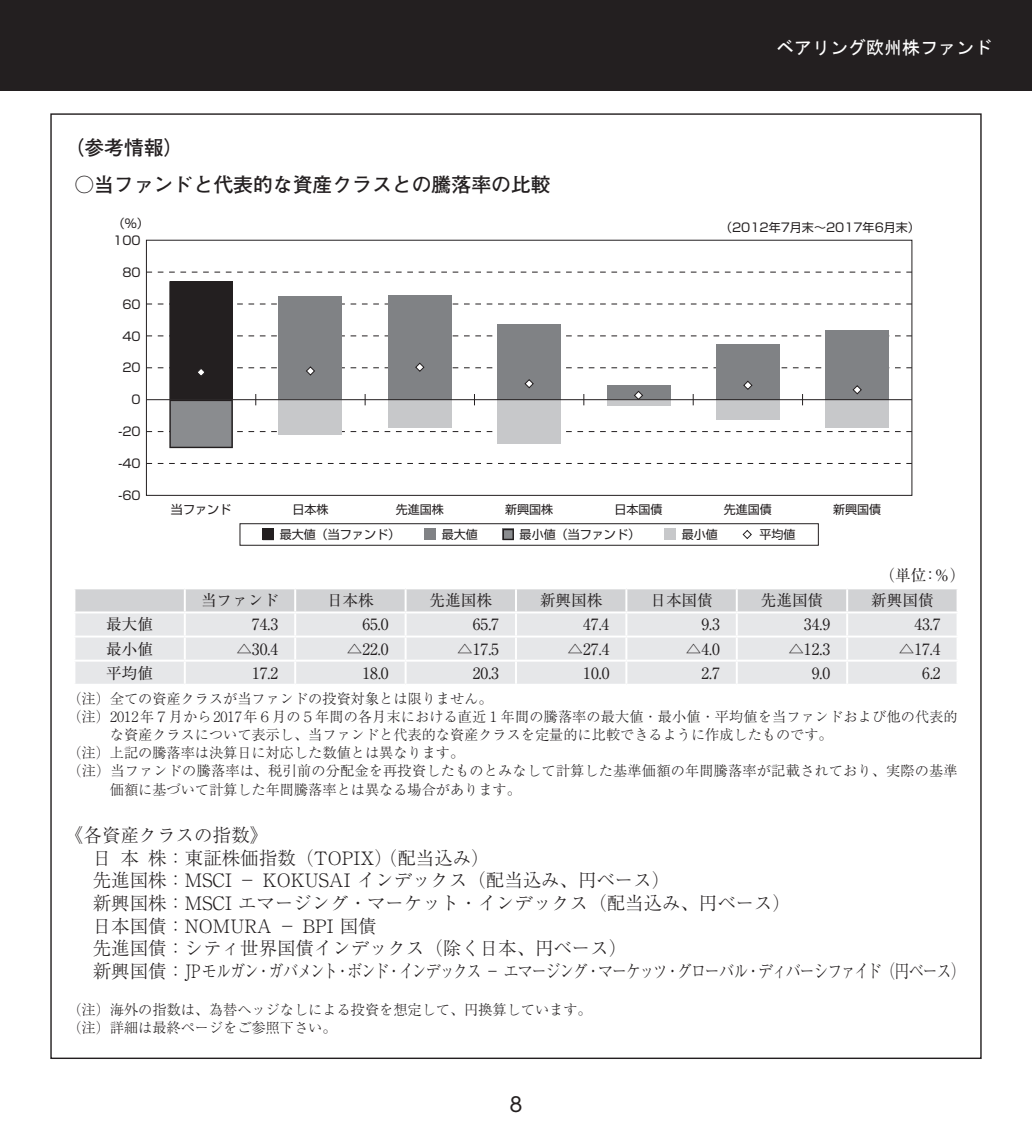
<style>
.page{position:relative;width:1032px;height:1134px;background:#fff}
.page>*{position:absolute;margin:0;border:0;box-sizing:border-box;transform-origin:0 0}
.t1{font:700 19.8px "Futo Go B101 Pr 6 N";color:#231f20}
.t2{font:19.8px "UD Shin Go Pro";color:#231f20}
.t3{font:300 18.4px/22.6px "Ryumin Pr 6 N";color:#231f20}
.t4{font:18px "MS Gothic";color:#fff}
.t5{font:15.6px "Ryumin Pr 6 N";color:#231f20}
.t6{font:300 14.2px/18.2px "Ryumin Pr 6 N";color:#231f20}
.t7{font:12px "Shin Go Pr 6 N";color:#231f20}
</style>
<div class="page">
<div style="left:240px;top:523px;width:578px;height:22px;border:1px solid #231f20"></div>
<svg style="left:263px;top:529px;width:11px;height:11px"></svg>
<div style="left:425px;top:529px;width:11px;height:11px;background:#808285"></div>
<svg style="left:503px;top:529px;width:11px;height:11px"></svg>
<div style="left:665px;top:529px;width:11px;height:11px;background:#c7c8ca"></div>
<svg style="left:742px;top:530px;width:10px;height:9px"></svg>
<svg style="left:148px;top:463px;width:762px;height:1px"></svg>
<svg style="left:148px;top:272px;width:762px;height:1px"></svg>
<svg style="left:148px;top:281px;width:762px;height:167px"></svg>
<div style="left:146px;top:240px;width:766px;height:256px;border:1px solid #231f20"></div>
<div style="left:75px;top:589px;width:881px;height:22px;background:#d1d2d4"></div>
<div style="left:75px;top:613px;width:881px;height:71px;background:#e6e7e9"></div>
<hr style="left:294px;top:589px;width:2px;height:22px;background:#fff">
<hr style="left:405px;top:589px;width:2px;height:22px;background:#fff">
<hr style="left:515px;top:589px;width:2px;height:22px;background:#fff">
<hr style="left:625px;top:589px;width:2px;height:22px;background:#fff">
<hr style="left:736px;top:589px;width:2px;height:22px;background:#fff">
<hr style="left:846px;top:589px;width:2px;height:22px;background:#fff">
<hr style="left:294px;top:613px;width:2px;height:22px;background:#fff">
<hr style="left:405px;top:613px;width:2px;height:22px;background:#fff">
<hr style="left:515px;top:613px;width:2px;height:22px;background:#fff">
<hr style="left:625px;top:613px;width:2px;height:22px;background:#fff">
<hr style="left:736px;top:613px;width:2px;height:22px;background:#fff">
<hr style="left:846px;top:613px;width:2px;height:22px;background:#fff">
<hr style="left:73px;top:635px;width:112px;height:2px;background:#fff">
<hr style="left:185px;top:635px;width:110px;height:2px;background:#fff">
<hr style="left:295px;top:635px;width:111px;height:2px;background:#fff">
<hr style="left:294px;top:637px;width:2px;height:23px;background:#fff">
<hr style="left:406px;top:635px;width:110px;height:2px;background:#fff">
<hr style="left:405px;top:637px;width:2px;height:23px;background:#fff">
<hr style="left:516px;top:635px;width:110px;height:2px;background:#fff">
<hr style="left:515px;top:637px;width:2px;height:23px;background:#fff">
<hr style="left:626px;top:635px;width:111px;height:2px;background:#fff">
<hr style="left:625px;top:637px;width:2px;height:23px;background:#fff">
<hr style="left:737px;top:635px;width:110px;height:2px;background:#fff">
<hr style="left:736px;top:637px;width:2px;height:23px;background:#fff">
<hr style="left:847px;top:635px;width:111px;height:2px;background:#fff">
<hr style="left:846px;top:637px;width:2px;height:23px;background:#fff">
<hr style="left:73px;top:660px;width:112px;height:2px;background:#fff">
<hr style="left:185px;top:660px;width:110px;height:2px;background:#fff">
<hr style="left:295px;top:660px;width:111px;height:2px;background:#fff">
<hr style="left:294px;top:662px;width:2px;height:22px;background:#fff">
<hr style="left:406px;top:660px;width:110px;height:2px;background:#fff">
<hr style="left:405px;top:662px;width:2px;height:22px;background:#fff">
<hr style="left:516px;top:660px;width:110px;height:2px;background:#fff">
<hr style="left:515px;top:662px;width:2px;height:22px;background:#fff">
<hr style="left:626px;top:660px;width:111px;height:2px;background:#fff">
<hr style="left:625px;top:662px;width:2px;height:22px;background:#fff">
<hr style="left:737px;top:660px;width:110px;height:2px;background:#fff">
<hr style="left:736px;top:662px;width:2px;height:22px;background:#fff">
<hr style="left:847px;top:660px;width:111px;height:2px;background:#fff">
<hr style="left:846px;top:662px;width:2px;height:22px;background:#fff">
<hr style="left:184px;top:589px;width:2px;height:22px;background:#fff">
<hr style="left:184px;top:613px;width:2px;height:22px;background:#fff">
<hr style="left:184px;top:637px;width:2px;height:23px;background:#fff">
<hr style="left:184px;top:662px;width:2px;height:22px;background:#fff">
<div style="left:0;top:0;width:1032px;height:91px;background:#231f20"></div>
<h1 class="t1" style="left:64px;top:132px;width:121px">（参考情報）</h1>
<h1 class="t1" style="left:74px;top:168px;width:478px">○当ファンドと代表的な資産クラスとの騰落率の比較</h1>
<p class="t7" style="left:113px;top:214px;width:38px">（％）</p>
<p class="t7" style="left:113px;top:230px;width:29px">100</p>
<p class="t7" style="left:122px;top:262px;width:20px">80</p>
<p class="t7" style="left:122px;top:294px;width:20px">60</p>
<p class="t7" style="left:122px;top:326px;width:20px">40</p>
<p class="t7" style="left:122px;top:358px;width:20px">20</p>
<p class="t7" style="left:132px;top:390px;width:11px">0</p>
<p class="t7" style="left:119px;top:422px;width:24px">-20</p>
<p class="t7" style="left:119px;top:454px;width:24px">-40</p>
<p class="t7" style="left:119px;top:486px;width:24px">-60</p>
<p class="t4" style="left:776px;top:39px;width:217px">ベアリング欧州株ファンド</p>
<p class="t7" style="left:720px;top:217px;width:201px">（2012年7月末～2017年6月末）</p>
<p class="t7" style="left:171px;top:499px;width:62px">当ファンド</p>
<p class="t7" style="left:292px;top:499px;width:38px">日本株</p>
<p class="t7" style="left:396px;top:499px;width:50px">先進国株</p>
<p class="t7" style="left:505px;top:499px;width:50px">新興国株</p>
<p class="t7" style="left:614px;top:499px;width:50px">日本国債</p>
<p class="t7" style="left:724px;top:499px;width:50px">先進国債</p>
<p class="t7" style="left:833px;top:499px;width:50px">新興国債</p>
<p class="t7" style="left:280px;top:525px;width:122px">最大値（当ファンド）</p>
<p class="t7" style="left:442px;top:525px;width:38px">最大値</p>
<p class="t7" style="left:520px;top:525px;width:122px">最小値（当ファンド）</p>
<p class="t7" style="left:682px;top:525px;width:38px">最小値</p>
<p class="t7" style="left:759px;top:525px;width:38px">平均値</p>
<p class="t5" style="left:879px;top:563px;width:87px">（単位：％）</p>
<p class="t5" style="left:201px;top:588px;width:79px">当ファンド</p>
<p class="t5" style="left:327px;top:588px;width:48px">日本株</p>
<p class="t5" style="left:430px;top:588px;width:64px">先進国株</p>
<p class="t5" style="left:540px;top:588px;width:64px">新興国株</p>
<p class="t5" style="left:650px;top:588px;width:64px">日本国債</p>
<p class="t5" style="left:761px;top:588px;width:64px">先進国債</p>
<p class="t5" style="left:871px;top:588px;width:64px">新興国債</p>
<p class="t5" style="left:106px;top:612px;width:48px">最大値</p>
<p class="t5" style="left:252px;top:612px;width:28px">74.3</p>
<p class="t5" style="left:362px;top:612px;width:28px">65.0</p>
<p class="t5" style="left:473px;top:612px;width:28px">65.7</p>
<p class="t5" style="left:583px;top:612px;width:28px">47.4</p>
<p class="t5" style="left:701px;top:612px;width:20px">9.3</p>
<p class="t5" style="left:804px;top:612px;width:28px">34.9</p>
<p class="t5" style="left:914px;top:612px;width:28px">43.7</p>
<p class="t5" style="left:106px;top:636px;width:48px">最小値</p>
<p class="t5" style="left:236px;top:636px;width:43px">△30.4</p>
<p class="t5" style="left:347px;top:636px;width:43px">△22.0</p>
<p class="t5" style="left:457px;top:636px;width:43px">△17.5</p>
<p class="t5" style="left:567px;top:636px;width:43px">△27.4</p>
<p class="t5" style="left:686px;top:636px;width:36px">△4.0</p>
<p class="t5" style="left:788px;top:636px;width:43px">△12.3</p>
<p class="t5" style="left:899px;top:636px;width:43px">△17.4</p>
<p class="t5" style="left:106px;top:660px;width:48px">平均値</p>
<p class="t5" style="left:252px;top:660px;width:28px">17.2</p>
<p class="t5" style="left:362px;top:660px;width:28px">18.0</p>
<p class="t5" style="left:473px;top:660px;width:28px">20.3</p>
<p class="t5" style="left:583px;top:660px;width:28px">10.0</p>
<p class="t5" style="left:701px;top:660px;width:20px">2.7</p>
<p class="t5" style="left:812px;top:660px;width:20px">9.0</p>
<p class="t5" style="left:922px;top:660px;width:20px">6.2</p>
<p class="t6" style="left:67px;top:689px;width:427px">（注）全ての資産クラスが当ファンドの投資対象とは限りません。</p>
<p class="t6" style="left:67px;top:707px;width:892px">（注）2012年7月から2017年6月の5年間の各月末における直近1 年間の騰落率の最大値・最小値・平均値を当ファンドおよび他の代表的</p>
<p class="t6" style="left:110px;top:725px;width:724px">な資産クラスについて表示し、当ファンドと代表的な資産クラスを定量的に比較できるように作成したものです。</p>
<p class="t6" style="left:67px;top:743px;width:398px">（注）上記の騰落率は決算日に対応した数値とは異なります。</p>
<p class="t6" style="left:67px;top:761px;width:892px">（注）当ファンドの騰落率は、税引前の分配金を再投資したものとみなして計算した基準価額の年間騰落率が記載されており、実際の基準</p>
<p class="t6" style="left:110px;top:779px;width:413px">価額に基づいて計算した年間騰落率とは異なる場合があります。</p>
<p class="t3" style="left:93px;top:823px;width:874px;text-indent:-28px">《各資産クラスの指数》<br>日本株：東証株価指数（TOPIX）（配当込み）<br>先進国株：MSCI － KOKUSAI インデックス（配当込み、円ベース）<br>新興国株：MSCI エマージング・マーケット・インデックス（配当込み、円ベース）<br>日本国債：NOMURA － BPI 国債<br>先進国債：シティ世界国債インデックス（除く日本、円ベース）<br>新興国債：JPモルガン・ガバメント・ボンド・インデックス－エマージング・マーケッツ・グローバル・ディバーシファイド（円ベース）</p>
<p class="t6" style="left:67px;top:1000px;width:526px">（注）海外の指数は、為替ヘッジなしによる投資を想定して、円換算しています。（注）詳細は最終ページをご参照下さい。</p>
<h1 class="t2" style="left:509px;top:1088px;width:15px">8</h1>
</div>
